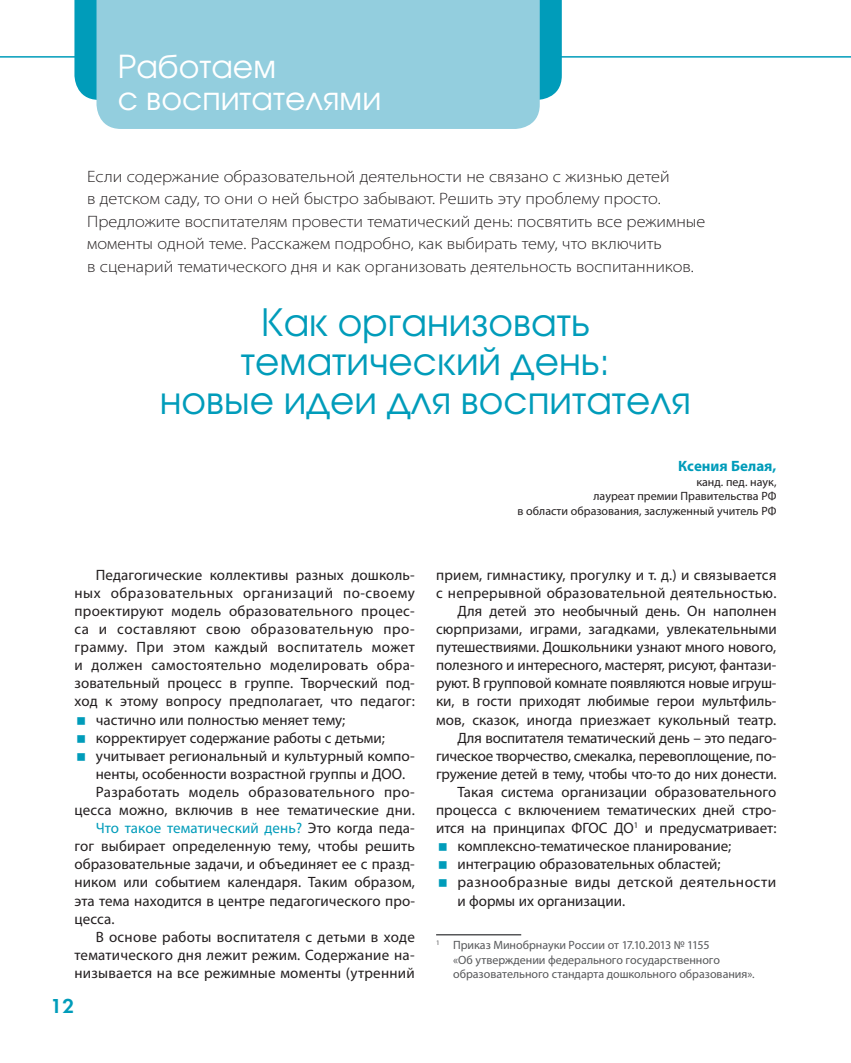
<style>
.page{position:relative;width:851px;height:1063px;background:#fff}
.page>*{position:absolute;margin:0;border:0;box-sizing:border-box;transform-origin:0 0}
.t1{font:37.5px/39px "Avant Garde Gothic C";color:#009cba;text-align:center}
.t2{font:31.5px/31.5px "Avant Garde Gothic C";color:#fff}
.t3{font:21px "Futura Demi C";color:#009cba}
.t4{font:300 semi-expanded 16.5px/22.5px "Myriad Pro";color:#231f20}
.t5{font:15px "Myriad Pro";letter-spacing:.005em;color:#231f20}
.t6{font:15px "Myriad Pro";letter-spacing:.03em;color:#231f20}
.t7{font:15px "Myriad Pro";letter-spacing:-.015em;color:#231f20}
.t8{font:15px "Myriad Pro";letter-spacing:.035em;color:#231f20}
.t9{font:15px "Myriad Pro";letter-spacing:.025em;color:#231f20}
.t10{font:15px "Myriad Pro";letter-spacing:.01em;color:#009cba}
.t11{font:700 15px "Myriad Pro";color:#009cba}
.t12{font:12px/14.4px "Myriad Pro";letter-spacing:-.005em;color:#57585a}
.t13{font:12px/14.4px "Myriad Pro";color:#231f20;text-align:right}
.s1{color:#231f20}
</style>
<div class="page">
<hr style="left:0;top:56px;width:850px;height:2px;background:#009cba">
<svg style="left:74px;top:0;width:487px;height:100px;background:#12a3be"></svg>
<div style="left:96px;top:0;width:443px;height:129px;background:#93cede"></div>
<hr style="left:436px;top:934px;width:85px;height:2px;background:#57585a">
<h2 class="t2" style="left:118px;top:51px;width:265px">Работаем<br>с воспитателями</h2>
<p class="t4" style="left:87px;top:165px;width:619px">Если содержание образовательной деятельности не связано с жизнью детей<br>в детском саду, то они о ней быстро забывают. Решить эту проблему просто.<br>Предложите воспитателям провести тематический день: посвятить все режимные моменты одной теме. Расскажем подробно, как выбирать тему, что включить<br>в сценарий тематического дня и как организовать деятельность воспитанников.</p>
<h1 class="t1" style="left:160px;top:303px;width:532px">Как организовать тематический день:<br>новые идеи для воспитателя</h1>
<p class="t5" style="left:96px;top:566px;width:320px">Педагогические коллективы разных дошколь-</p>
<p class="t8" style="left:74px;top:584px;width:342px">ных образовательных организаций по-своему</p>
<p class="t5" style="left:74px;top:602px;width:342px">проектируют модель образовательного процес-</p>
<p class="t8" style="left:74px;top:620px;width:342px">са и составляют свою образовательную про-</p>
<p class="t6" style="left:74px;top:638px;width:342px">грамму. При этом каждый воспитатель может</p>
<p class="t9" style="left:74px;top:656px;width:342px">и должен самостоятельно моделировать обра-</p>
<p class="t5" style="left:74px;top:674px;width:342px">зовательный процесс в группе. Творческий под-</p>
<p class="t5" style="left:74px;top:692px;width:342px">ход к этому вопросу предполагает, что педагог:</p>
<p class="t5" style="left:96px;top:710px;width:251px">частично или полностью меняет тему;</p>
<p class="t5" style="left:96px;top:728px;width:291px">корректирует содержание работы с детьми;</p>
<p class="t5" style="left:96px;top:747px;width:320px">учитывает региональный и культурный компо-</p>
<p class="t5" style="left:96px;top:765px;width:311px">ненты, особенности возрастной группы и ДОО.</p>
<p class="t6" style="left:96px;top:783px;width:320px">Разработать модель образовательного про-</p>
<p class="t5" style="left:74px;top:801px;width:342px">цесса можно, включив в нее тематические дни.</p>
<p class="t10" style="left:96px;top:819px;width:320px">Что такое тематический день? <span class="s1">Это когда педа-</span></p>
<p class="t5" style="left:74px;top:837px;width:342px">гог выбирает определенную тему, чтобы решить</p>
<p class="t5" style="left:74px;top:855px;width:342px">образовательные задачи, и объединяет ее с празд-</p>
<p class="t5" style="left:74px;top:873px;width:342px">ником или событием календаря. Таким образом,</p>
<p class="t5" style="left:74px;top:891px;width:342px">эта тема находится в центре педагогического про-</p>
<p class="t5" style="left:74px;top:909px;width:42px">цесса.</p>
<p class="t5" style="left:96px;top:927px;width:320px">В основе работы воспитателя с детьми в ходе</p>
<p class="t5" style="left:74px;top:945px;width:341px">тематического дня лежит режим. Содержание на-</p>
<p class="t5" style="left:74px;top:964px;width:342px">низывается на все режимные моменты (утренний</p>
<h3 class="t3" style="left:51px;top:993px;width:25px">12</h3>
<p class="t11" style="left:678px;top:456px;width:100px">Ксения Белая,</p>
<p class="t13" style="left:517px;top:474px;width:260px">канд. пед. наук,<br>лауреат премии Правительства РФ<br>в области образования, заслуженный учитель РФ</p>
<p class="t5" style="left:436px;top:566px;width:342px">прием, гимнастику, прогулку и т. д.) и связывается</p>
<p class="t5" style="left:436px;top:584px;width:342px">с непрерывной образовательной деятельностью.</p>
<p class="t5" style="left:457px;top:602px;width:321px">Для детей это необычный день. Он наполнен</p>
<p class="t5" style="left:436px;top:620px;width:342px">сюрпризами, играми, загадками, увлекательными</p>
<p class="t5" style="left:436px;top:638px;width:341px">путешествиями. Дошкольники узнают много нового,</p>
<p class="t5" style="left:436px;top:656px;width:342px">полезного и интересного, мастерят, рисуют, фантази-</p>
<p class="t5" style="left:436px;top:674px;width:342px">руют. В групповой комнате появляются новые игруш-</p>
<p class="t5" style="left:436px;top:692px;width:342px">ки, в гости приходят любимые герои мультфиль-</p>
<p class="t5" style="left:436px;top:710px;width:342px">мов, сказок, иногда приезжает кукольный театр.</p>
<p class="t5" style="left:457px;top:728px;width:321px">Для воспитателя тематический день – это педаго-</p>
<p class="t7" style="left:436px;top:746px;width:341px">гическое творчество, смекалка, перевоплощение, по-</p>
<p class="t7" style="left:436px;top:765px;width:342px">гружение детей в тему, чтобы что-то до них донести.</p>
<p class="t5" style="left:457px;top:783px;width:320px">Такая система организации образовательного</p>
<p class="t5" style="left:436px;top:801px;width:342px">процесса с включением тематических дней стро-</p>
<p class="t5" style="left:436px;top:819px;width:342px">ится на принципах ФГОС ДО<sup>1</sup> и предусматривает:</p>
<p class="t5" style="left:457px;top:837px;width:275px">комплексно-тематическое планирование;</p>
<p class="t5" style="left:457px;top:855px;width:265px">интеграцию образовательных областей;</p>
<p class="t6" style="left:457px;top:873px;width:320px">разнообразные виды детской деятельности</p>
<p class="t5" style="left:457px;top:891px;width:169px">и формы их организации.</p>
<p class="t12" style="left:453px;top:938px;width:303px;text-indent:-17px"><sup>1</sup> Приказ Минобрнауки России от 17.10.2013 № 1155<br>«Об утверждении федерального государственного образовательного стандарта дошкольного образования».</p>
</div>
